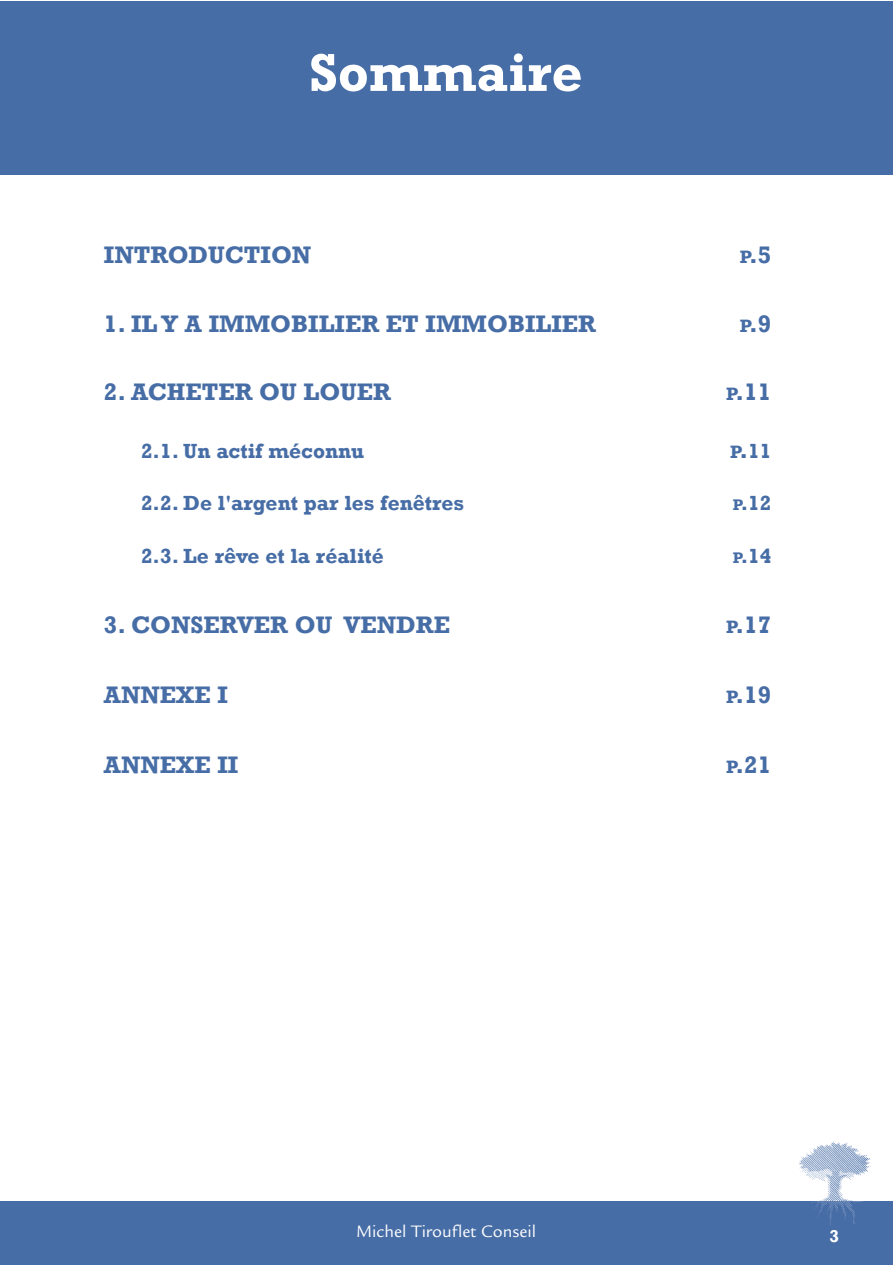
<style>
.page{position:relative;width:893px;height:1265px;background:#fff}
.page>*{position:absolute;margin:0;border:0;box-sizing:border-box;transform-origin:0 0}
.t1{font:700 54.25px "Rockwell";color:#fff}
.t2{font:700 24.5px "Rockwell";color:#476da6}
.t3{font:700 21px "Rockwell";color:#476da6}
.t4{font:18.03px "Legacy Sans";color:#fff}
.t5{font:700 17.5px "Rockwell";color:#fff}
.s1{font-size:18.38px}
.s2{font-size:24.5px}
.s3{font-size:15.75px}
</style>
<div class="page">
<div style="left:0;top:1201px;width:893px;height:64px;background:#476da6"></div>
<img style="left:799px;top:1141px;width:72px;height:84px">
<div style="left:0;top:1px;width:893px;height:173px;background:#476da6"></div>
<h1 class="t1" style="left:309px;top:40px;width:275px">Sommaire</h1>
<p class="t2" style="left:104px;top:240px;width:209px">INTRODUCTION</p>
<p class="t2" style="left:740px;top:240px;width:33px"><span class="s1">P</span>.5</p>
<p class="t2" style="left:104px;top:309px;width:494px">1. IL Y A IMMOBILIER ET IMMOBILIER</p>
<p class="t2" style="left:740px;top:309px;width:33px"><span class="s1">P</span>.9</p>
<p class="t2" style="left:104px;top:377px;width:289px">2. ACHETER OU LOUER</p>
<p class="t2" style="left:726px;top:377px;width:47px"><span class="s1">P</span>.11</p>
<p class="t3" style="left:141px;top:438px;width:225px">2.1. Un actif méconnu</p>
<p class="t3" style="left:730px;top:438px;width:43px"><span class="s1">P</span><span class="s2">.</span>11</p>
<p class="t3" style="left:141px;top:490px;width:325px">2.2. De l'argent par les fenêtres</p>
<p class="t3" style="left:733px;top:490px;width:40px"><span class="s3">P</span>.12</p>
<p class="t3" style="left:141px;top:543px;width:244px">2.3. Le rêve et la réalité</p>
<p class="t3" style="left:733px;top:543px;width:40px"><span class="s3">P</span>.14</p>
<p class="t2" style="left:104px;top:610px;width:348px">3. CONSERVER OU VENDRE</p>
<p class="t2" style="left:726px;top:610px;width:47px"><span class="s1">P</span>.17</p>
<p class="t2" style="left:104px;top:680px;width:125px">ANNEXE I</p>
<p class="t2" style="left:726px;top:680px;width:47px"><span class="s1">P</span>.19</p>
<p class="t2" style="left:104px;top:750px;width:136px">ANNEXE II</p>
<p class="t2" style="left:726px;top:750px;width:47px"><span class="s1">P</span>.21</p>
<p class="t4" style="left:356px;top:1225px;width:182px">Michel Tirouflet Conseil</p>
<p class="t5" style="left:829px;top:1225px;width:11px">3</p>
</div>
